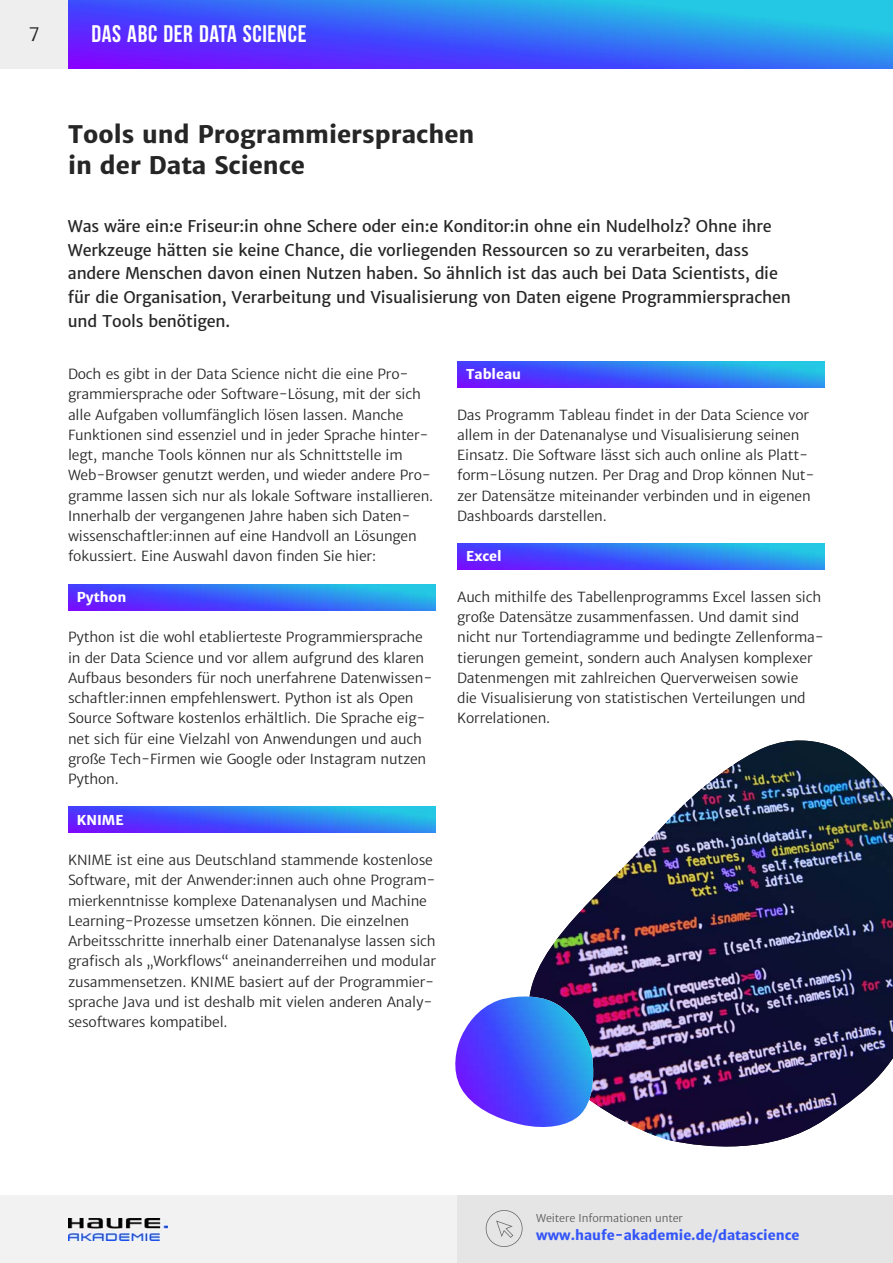
<style>
.page{position:relative;width:893px;height:1263px;background:#fff}
.page>*{position:absolute;margin:0;border:0;box-sizing:border-box;transform-origin:0 0}
.t1{font:700 24px/31.5px "Haufe Merriweather Sans";color:#272627}
.t2{font:700 24px "Bebas Neue";letter-spacing:.025em;color:#fff}
.t3{font:18px "Haufe Merriweather Sans Lt";color:#272627}
.t4{font:15.75px/23.5px "Haufe Merriweather Sans";letter-spacing:-.015em;color:#272627}
.t5{font:13.5px/20.2px "Haufe Merriweather Sans Lt";letter-spacing:-.015em;color:#272627}
.t6{font:700 13.5px "Haufe Merriweather Sans";color:#3455f8}
.t7{font:700 13.5px "Haufe Merriweather Sans";color:#fff}
.t8{font:10.5px "Haufe Merriweather Sans Lt";letter-spacing:-.015em;color:#5d5c5d}
</style>
<div class="page">
<div style="left:0;top:1195px;width:505px;height:68px;background:#f2f2f2"></div>
<div style="left:457px;top:1195px;width:436px;height:68px;background:#e5e5e5"></div>
<img style="left:68px;top:0;width:825px;height:68px">
<div style="left:0;top:0;width:68px;height:68px;background:#eee"></div>
<svg style="left:485px;top:1210px;width:38px;height:37px"></svg>
<img style="left:68px;top:1218px;width:99px;height:23px">
<img style="left:68px;top:585px;width:367px;height:25px">
<img style="left:68px;top:807px;width:367px;height:25px">
<img style="left:457px;top:361px;width:367px;height:26px">
<img style="left:457px;top:543px;width:367px;height:26px">
<img style="left:530px;top:740px;width:363px;height:406px">
<svg style="left:529px;top:992px;width:65px;height:138px"></svg>
<img style="left:455px;top:996px;width:138px;height:131px">
<h2 class="t3" style="left:29px;top:26px;width:13px">7</h2>
<h1 class="t2" style="left:91px;top:19px;width:217px">DAS ABC DER DATA SCIENCE</h1>
<h1 class="t1" style="left:68px;top:120px;width:408px">Tools und Programmiersprachen in der Data Science</h1>
<p class="t4" style="left:68px;top:216px;width:724px">Was wäre ein:e Friseur:in ohne Schere oder ein:e Konditor:in ohne ein Nudelholz? Ohne ihre Werkzeuge hätten sie keine Chance, die vorliegenden Ressourcen so zu verarbeiten, dass andere Menschen davon einen Nutzen haben. So ähnlich ist das auch bei Data Scientists, die für die Organisation, Verarbeitung und Visualisierung von Daten eigene Programmiersprachen und Tools benötigen.</p>
<p class="t5" style="left:68px;top:365px;width:367px">Doch es gibt in der Data Science nicht die eine Pro&shy;grammiersprache oder Software-Lösung, mit der sich alle Aufgaben vollumfänglich lösen lassen. Manche Funktionen sind essenziel und in jeder Sprache hinter&shy;legt, manche Tools können nur als Schnittstelle im Web-Browser genutzt werden, und wieder andere Pro&shy;gramme lassen sich nur als lokale Software installieren.<br>Innerhalb der vergangenen Jahre haben sich Daten&shy;wissenschaftler:innen auf eine Handvoll an Lösungen fokussiert. Eine Auswahl davon finden Sie hier:</p>
<p class="t7" style="left:77px;top:591px;width:51px">Python</p>
<p class="t5" style="left:68px;top:628px;width:366px">Python ist die wohl etablierteste Programmiersprache in der Data Science und vor allem aufgrund des klaren Aufbaus besonders für noch unerfahrene Datenwissen&shy;schaftler:innen empfehlenswert. Python ist als Open Source Software kostenlos erhältlich. Die Sprache eig&shy;net sich für eine Vielzahl von Anwendungen und auch große Tech-Firmen wie Google oder Instagram nutzen Python.</p>
<p class="t7" style="left:77px;top:813px;width:48px">KNIME</p>
<p class="t5" style="left:68px;top:851px;width:369px">KNIME ist eine aus Deutschland stammende kostenlose Software, mit der Anwender:innen auch ohne Program&shy;mierkenntnisse komplexe Datenanalysen und Machine Learning-Prozesse umsetzen können. Die einzelnen Arbeitsschritte innerhalb einer Datenanalyse lassen sich grafisch als „Workflows“ aneinanderreihen und modular zusammensetzen. KNIME basiert auf der Programmier&shy;sprache Java und ist deshalb mit vielen anderen Analy&shy;sesoftwares kompatibel.</p>
<p class="t7" style="left:466px;top:368px;width:57px">Tableau</p>
<p class="t5" style="left:457px;top:405px;width:359px">Das Programm Tableau findet in der Data Science vor allem in der Datenanalyse und Visualisierung seinen Einsatz. Die Software lässt sich auch online als Platt&shy;form-Lösung nutzen. Per Drag and Drop können Nut&shy;zer Datensätze miteinander verbinden und in eigenen Dashboards darstellen.</p>
<p class="t7" style="left:466px;top:550px;width:37px">Excel</p>
<p class="t5" style="left:457px;top:588px;width:368px">Auch mithilfe des Tabellenprogramms Excel lassen sich große Datensätze zusammenfassen. Und damit sind nicht nur Tortendiagramme und bedingte Zellenforma&shy;tierungen gemeint, sondern auch Analysen komplexer Datenmengen mit zahlreichen Querverweisen sowie<br>die Visualisierung von statistischen Verteilungen und Korrelationen.</p>
<p class="t8" style="left:536px;top:1213px;width:148px">Weitere Informationen unter</p>
<p class="t6" style="left:536px;top:1229px;width:265px">www.haufe-akademie.de/datascience</p>
</div>
